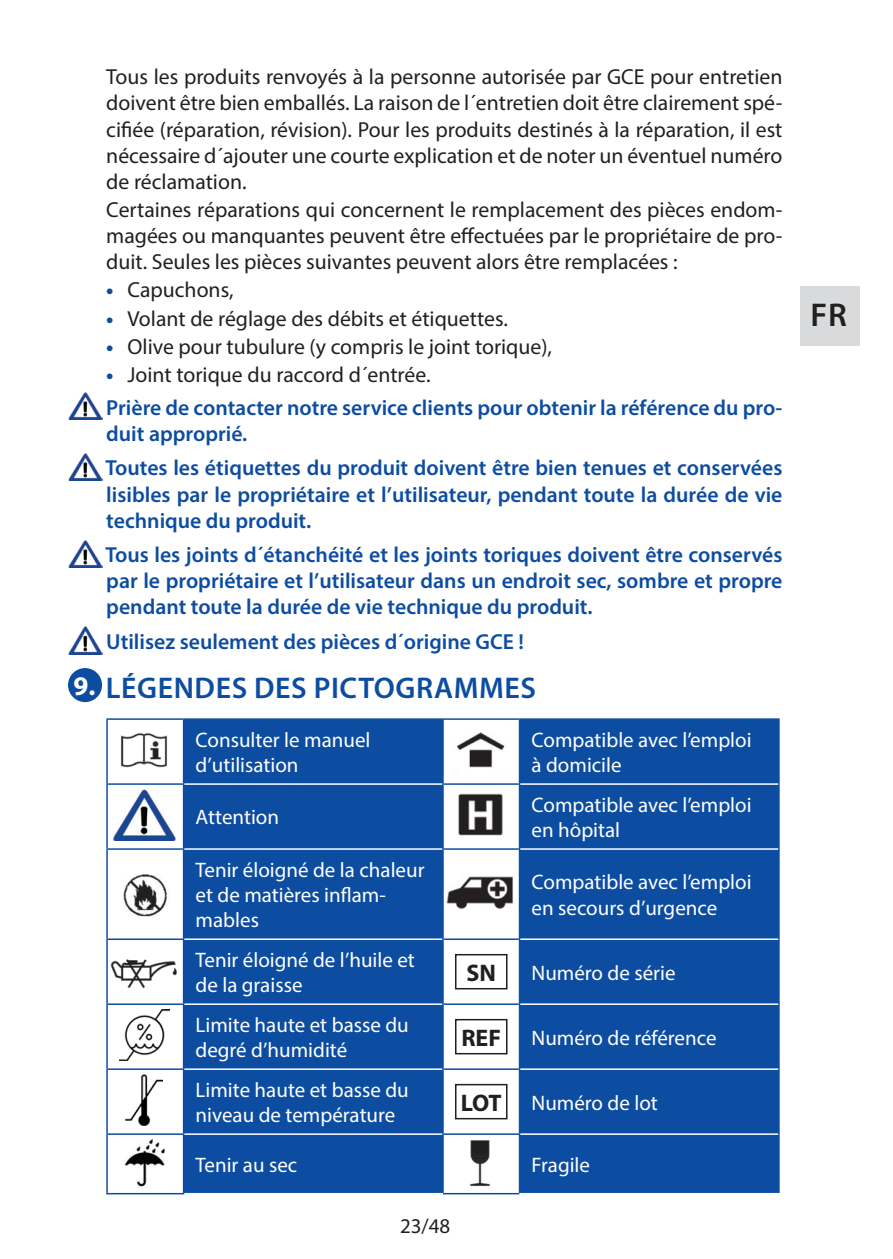
<style>
.page{position:relative;width:893px;height:1259px;background:#fff}
.page>*{position:absolute;margin:0;border:0;box-sizing:border-box;transform-origin:0 0}
.t1{font:600 33px "Myriad Pro";color:#231f20}
.t2{font:600 30px "Myriad Pro";letter-spacing:.02em;color:#0d4da1}
.t3{font:700 27px "Myriad Pro";color:#fff}
.t4{font:700 24px "Myriad Pro";color:#231f20}
.TEXT{font:21.6px/26.1px "Myriad Pro";color:#231f20;text-align:justify}
.WARNING{font:600 21.6px/26.1px "Myriad Pro";color:#0d4da1;text-align:justify}
.TABLE_-_WHITE{font:21px/25.2px "Myriad Pro";color:#fff}
.t5{font:21px "Myriad Pro";color:#231f20}
.s1{font-weight:700;color:#0d4da1}
</style>
<div class="page">
<div style="left:800px;top:286px;width:59px;height:59px;background:#d9dadb"></div>
<svg style="left:184px;top:720px;width:594px;height:473px;background:#225ca9"></svg>
<hr style="left:106px;top:718px;width:78px;height:2px;background:#0d4da1">
<hr style="left:106px;top:720px;width:2px;height:63px;background:#0d4da1">
<hr style="left:184px;top:718px;width:259px;height:2px;background:#0d4da1">
<hr style="left:183px;top:720px;width:1px;height:63px;background:#0d4da1">
<hr style="left:443px;top:718px;width:76px;height:2px;background:#0d4da1">
<hr style="left:442px;top:720px;width:2px;height:64px;background:#0d4da1">
<hr style="left:519px;top:718px;width:261px;height:2px;background:#0d4da1">
<hr style="left:519px;top:720px;width:1px;height:64px;background:#0d4da1">
<hr style="left:778px;top:720px;width:2px;height:64px;background:#0d4da1">
<hr style="left:106px;top:783px;width:78px;height:2px;background:#0d4da1">
<hr style="left:106px;top:785px;width:2px;height:63px;background:#0d4da1">
<hr style="left:183px;top:785px;width:1px;height:63px;background:#0d4da1">
<hr style="left:442px;top:784px;width:2px;height:65px;background:#0d4da1">
<hr style="left:519px;top:784px;width:1px;height:65px;background:#0d4da1">
<hr style="left:778px;top:784px;width:2px;height:65px;background:#0d4da1">
<hr style="left:106px;top:848px;width:78px;height:2px;background:#0d4da1">
<hr style="left:106px;top:850px;width:2px;height:88px;background:#0d4da1">
<hr style="left:183px;top:850px;width:1px;height:88px;background:#0d4da1">
<hr style="left:442px;top:849px;width:2px;height:90px;background:#0d4da1">
<hr style="left:519px;top:849px;width:1px;height:90px;background:#0d4da1">
<hr style="left:778px;top:849px;width:2px;height:90px;background:#0d4da1">
<hr style="left:106px;top:938px;width:78px;height:2px;background:#0d4da1">
<hr style="left:106px;top:940px;width:2px;height:63px;background:#0d4da1">
<hr style="left:183px;top:940px;width:1px;height:63px;background:#0d4da1">
<hr style="left:442px;top:939px;width:2px;height:65px;background:#0d4da1">
<hr style="left:519px;top:939px;width:1px;height:65px;background:#0d4da1">
<hr style="left:778px;top:939px;width:2px;height:65px;background:#0d4da1">
<hr style="left:106px;top:1003px;width:78px;height:2px;background:#0d4da1">
<hr style="left:106px;top:1005px;width:2px;height:63px;background:#0d4da1">
<hr style="left:183px;top:1005px;width:1px;height:63px;background:#0d4da1">
<hr style="left:442px;top:1004px;width:2px;height:65px;background:#0d4da1">
<hr style="left:519px;top:1004px;width:1px;height:65px;background:#0d4da1">
<hr style="left:778px;top:1004px;width:2px;height:65px;background:#0d4da1">
<hr style="left:106px;top:1068px;width:78px;height:2px;background:#0d4da1">
<hr style="left:106px;top:1070px;width:2px;height:63px;background:#0d4da1">
<hr style="left:183px;top:1070px;width:1px;height:63px;background:#0d4da1">
<hr style="left:442px;top:1069px;width:2px;height:64px;background:#0d4da1">
<hr style="left:519px;top:1069px;width:1px;height:64px;background:#0d4da1">
<hr style="left:778px;top:1069px;width:2px;height:65px;background:#0d4da1">
<hr style="left:106px;top:1133px;width:78px;height:2px;background:#0d4da1">
<hr style="left:106px;top:1135px;width:2px;height:58px;background:#0d4da1">
<hr style="left:183px;top:1135px;width:1px;height:58px;background:#0d4da1">
<hr style="left:442px;top:1133px;width:78px;height:2px;background:#0d4da1">
<hr style="left:442px;top:1135px;width:2px;height:58px;background:#0d4da1">
<hr style="left:519px;top:1135px;width:1px;height:58px;background:#0d4da1">
<hr style="left:778px;top:1134px;width:2px;height:59px;background:#0d4da1">
<hr style="left:444px;top:783px;width:75px;height:2px;background:#0d4da1">
<hr style="left:444px;top:848px;width:75px;height:2px;background:#0d4da1">
<hr style="left:444px;top:938px;width:75px;height:2px;background:#0d4da1">
<hr style="left:444px;top:1003px;width:75px;height:2px;background:#0d4da1">
<hr style="left:444px;top:1068px;width:75px;height:2px;background:#0d4da1">
<hr style="left:106px;top:1193px;width:78px;height:1px;background:#0d4da1">
<hr style="left:443px;top:1193px;width:76px;height:1px;background:#0d4da1">
<hr style="left:184px;top:783px;width:258px;height:2px;background:#fff">
<hr style="left:184px;top:848px;width:258px;height:2px;background:#fff">
<hr style="left:184px;top:938px;width:258px;height:2px;background:#fff">
<hr style="left:184px;top:1003px;width:258px;height:2px;background:#fff">
<hr style="left:184px;top:1068px;width:258px;height:2px;background:#fff">
<hr style="left:184px;top:1133px;width:258px;height:2px;background:#fff">
<hr style="left:520px;top:783px;width:258px;height:2px;background:#fff">
<hr style="left:520px;top:848px;width:258px;height:2px;background:#fff">
<hr style="left:520px;top:938px;width:258px;height:2px;background:#fff">
<hr style="left:520px;top:1003px;width:258px;height:2px;background:#fff">
<hr style="left:520px;top:1068px;width:258px;height:2px;background:#fff">
<hr style="left:520px;top:1133px;width:258px;height:2px;background:#fff">
<div style="left:455px;top:954px;width:52px;height:35px;border:2px solid #231f20"></div>
<div style="left:455px;top:1019px;width:52px;height:35px;border:2px solid #231f20"></div>
<div style="left:455px;top:1084px;width:52px;height:35px;border:2px solid #231f20"></div>
<img style="left:68px;top:392px;width:34px;height:28px">
<img style="left:68px;top:453px;width:34px;height:27px">
<img style="left:68px;top:540px;width:34px;height:27px">
<img style="left:68px;top:627px;width:34px;height:27px">
<div style="left:68px;top:668px;width:34px;height:34px;background:#0d4da1;border-radius:50%"></div>
<img style="left:121px;top:733px;width:46px;height:35px">
<img style="left:454px;top:725px;width:52px;height:51px">
<img style="left:113px;top:789px;width:63px;height:51px">
<img style="left:455px;top:789px;width:51px;height:51px">
<img style="left:123px;top:874px;width:44px;height:43px">
<img style="left:446px;top:876px;width:68px;height:33px">
<img style="left:110px;top:959px;width:67px;height:30px">
<img style="left:119px;top:1010px;width:51px;height:51px">
<img style="left:126px;top:1074px;width:37px;height:51px">
<img style="left:124px;top:1139px;width:41px;height:48px">
<img style="left:455px;top:1137px;width:51px;height:51px">
<p class="t3" style="left:73px;top:668px;width:21px">9.</p>
<p class="TEXT" style="left:106px;top:64px;width:678px">Tous les produits renvoyés à la personne autorisée par GCE pour entretien doivent être bien emballés. La raison de l´entretien doit être clairement spé&shy;cifiée (réparation, révision). Pour les produits destinés à la réparation, il est nécessaire d´ajouter une courte explication et de noter un éventuel numéro de réclamation.</p>
<p class="TEXT" style="left:106px;top:196px;width:678px">Certaines réparations qui concernent le remplacement des pièces endom&shy;magées ou manquantes peuvent être effectuées par le propriétaire de pro&shy;duit. Seules les pièces suivantes peuvent alors être remplacées :</p>
<p class="TEXT" style="left:106px;top:277px;width:129px"><span class="s1">•</span> Capuchons,</p>
<p class="TEXT" style="left:106px;top:305px;width:403px"><span class="s1">•</span> Volant de réglage des débits et étiquettes.</p>
<p class="TEXT" style="left:106px;top:333px;width:447px"><span class="s1">•</span> Olive pour tubulure (y compris le joint torique),</p>
<p class="TEXT" style="left:106px;top:361px;width:326px"><span class="s1">•</span> Joint torique du raccord d´entrée.</p>
<p class="WARNING" style="left:106px;top:394px;width:678px">Prière de contacter notre service clients pour obtenir la référence du pro&shy;duit approprié.</p>
<p class="WARNING" style="left:105px;top:454px;width:679px">Toutes les étiquettes du produit doivent être bien tenues et conservées lisibles par le propriétaire et l’utilisateur, pendant toute la durée de vie technique du produit.</p>
<p class="WARNING" style="left:105px;top:541px;width:679px">Tous les joints d´étanchéité et les joints toriques doivent être conservés par le propriétaire et l’utilisateur dans un endroit sec, sombre et propre pendant toute la durée de vie technique du produit.</p>
<p class="WARNING" style="left:106px;top:628px;width:419px">Utilisez seulement des pièces d´origine GCE !</p>
<p class="t2" style="left:106px;top:668px;width:432px">LÉGENDES DES PICTOGRAMMES</p>
<p class="TABLE_-_WHITE" style="left:196px;top:727px;width:176px">Consulter le manuel d’utilisation</p>
<p class="TABLE_-_WHITE" style="left:531px;top:727px;width:222px">Compatible avec l’emploi à domicile</p>
<p class="TABLE_-_WHITE" style="left:196px;top:804px;width:85px">Attention</p>
<p class="TABLE_-_WHITE" style="left:531px;top:792px;width:222px">Compatible avec l’emploi en hôpital</p>
<p class="TABLE_-_WHITE" style="left:196px;top:857px;width:230px">Tenir éloigné de la chaleur et de matières inflam&shy;mables</p>
<p class="TABLE_-_WHITE" style="left:196px;top:947px;width:221px">Tenir éloigné de l’huile et de la graisse</p>
<p class="TABLE_-_WHITE" style="left:196px;top:1012px;width:215px">Limite haute et basse du degré d’humidité</p>
<p class="TABLE_-_WHITE" style="left:196px;top:1077px;width:215px">Limite haute et basse du niveau de température</p>
<p class="TABLE_-_WHITE" style="left:531px;top:869px;width:222px">Compatible avec l’emploi en secours d’urgence</p>
<p class="t4" style="left:466px;top:957px;width:31px">SN</p>
<p class="TABLE_-_WHITE" style="left:531px;top:959px;width:146px">Numéro de série</p>
<p class="t4" style="left:461px;top:1022px;width:41px">REF</p>
<p class="TABLE_-_WHITE" style="left:531px;top:1024px;width:187px">Numéro de référence</p>
<p class="t4" style="left:461px;top:1087px;width:43px">LOT</p>
<p class="TABLE_-_WHITE" style="left:531px;top:1089px;width:128px">Numéro de lot</p>
<p class="TABLE_-_WHITE" style="left:196px;top:1151px;width:103px">Tenir au sec</p>
<p class="TABLE_-_WHITE" style="left:531px;top:1151px;width:60px">Fragile</p>
<p class="t5" style="left:400px;top:1212px;width:52px">23/48</p>
<h1 class="t1" style="left:811px;top:294px;width:38px">FR</h1>
</div>
